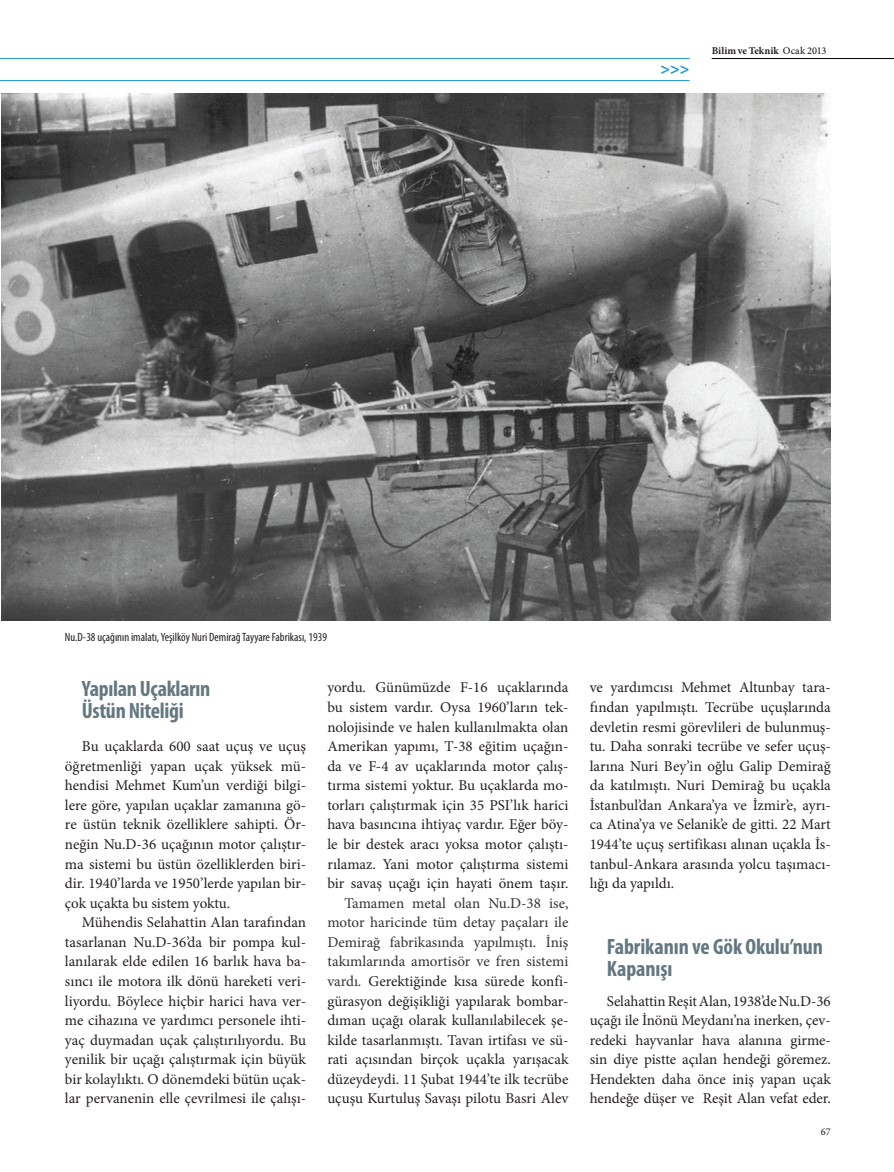
<style>
.page{position:relative;width:894px;height:1172px;background:#fff}
.page>*{position:absolute;margin:0;border:0;box-sizing:border-box;transform-origin:0 0}
.t1{font:700 condensed 22.2px/22.2px "Myriad Pro";letter-spacing:-.015em;color:#647882}
.t2{font:700 16.2px "Myriad Pro";color:#1d99d6}
.t3{font:15px/19.5px "Minion Pro";color:#231f20;text-align:justify}
.t4{font:condensed 12px "Myriad Pro";color:#231f20}
.t5{font:700 10.35px "Minion Pro";letter-spacing:.005em;color:#231f20}
.t6{font:10.35px "Minion Pro";color:#231f20}
.s1{font-weight:500}
.s2{color:#333}
</style>
<div class="page">
<hr style="left:0;top:80px;width:689px;height:1px;background:#1d99d6">
<hr style="left:0;top:58px;width:689px;height:1px;background:#1d99d6">
<hr style="left:711px;top:58px;width:182px;height:1px;background:#000103">
<img style="left:1px;top:93px;width:829px;height:527px">
<p class="t2" style="left:660px;top:58px;width:30px">&gt;&gt;&gt;</p>
<p class="t5" style="left:711px;top:44px;width:116px">Bilim ve Teknik <span class="s1">Ocak 2013</span></p>
<p class="t4" style="left:65px;top:629px;width:263px">Nu.D-38 uçağının imalatı, Yeşilköy Nuri Demirağ Tayyare Fabrikası, 1939</p>
<h1 class="t1" style="left:82px;top:676px;width:130px">Yapılan Uçakların<br>Üstün Niteliği</h1>
<p class="t3" style="left:65px;top:736px;width:242px;text-indent:17px">Bu uçaklarda 600 saat uçuş ve uçuş öğretmenliği yapan uçak yüksek mü&shy;hendisi Mehmet Kum’un verdiği bilgi&shy;lere göre, yapılan uçaklar zamanına gö&shy;re üstün teknik özelliklere sahipti. Ör&shy;neğin Nu.D-36 uçağının motor çalıştır&shy;ma sistemi bu üstün özelliklerden biri&shy;dir. 1940’larda ve 1950’lerde yapılan bir&shy;çok uçakta bu sistem yoktu.</p>
<p class="t3" style="left:65px;top:912px;width:242px;text-indent:17px">Mühendis Selahattin Alan tarafından tasarlanan Nu.D-36’da bir pompa kul&shy;lanılarak elde edilen 16 barlık hava ba&shy;sıncı ile motora ilk dönü hareketi veri&shy;liyordu. Böylece hiçbir harici hava ver&shy;me cihazına ve yardımcı personele ihti&shy;yaç duymadan uçak çalıştırılıyordu. Bu yenilik bir uçağı çalıştırmak için büyük bir kolaylıktı. O dönemdeki bütün uçak&shy;lar pervanenin elle çevrilmesi ile çalışı-</p>
<p class="t3" style="left:327px;top:677px;width:242px">yordu. Günümüzde F-16 uçaklarında bu sistem vardır. Oysa 1960’ların tek&shy;nolojisinde ve halen kullanılmakta olan Amerikan yapımı, T-38 eğitim uçağın&shy;da ve F-4 av uçaklarında motor çalış&shy;tırma sistemi yoktur. Bu uçaklarda mo&shy;torları çalıştırmak için 35 PSI’lık harici hava basıncına ihtiyaç vardır. Eğer böy&shy;le bir destek aracı yoksa motor çalıştı&shy;rılamaz. Yani motor çalıştırma sistemi bir savaş uçağı için hayati önem taşır.</p>
<p class="t3" style="left:327px;top:893px;width:242px;text-indent:17px"><span class="s2">Tamamen metal olan Nu.D-38 ise, motor haricinde tüm detay paçaları ile Demirağ fabrikasında yapılmıştı. İniş takımlarında amortisör ve fren sistemi vardı.</span> Gerektiğinde kısa sürede konfi&shy;gürasyon değişikliği yapılarak bombar&shy;dıman uçağı olarak kullanılabilecek şe&shy;kilde tasarlanmıştı. Tavan irtifası ve sü&shy;rati açısından birçok uçakla yarışacak düzeydeydi. 11 Şubat 1944’te ilk tecrübe uçuşu Kurtuluş Savaşı pilotu Basri Alev</p>
<p class="t3" style="left:589px;top:677px;width:242px">ve yardımcısı Mehmet Altunbay tara&shy;fından yapılmıştı. Tecrübe uçuşlarında devletin resmi görevlileri de bulunmuş&shy;tu. Daha sonraki tecrübe ve sefer uçuş&shy;larına Nuri Bey’in oğlu Galip Demirağ da katılmıştı. Nuri Demirağ bu uçakla İstanbul’dan Ankara’ya ve İzmir’e, ayrı&shy;ca Atina’ya ve Selanik’e de gitti. 22 Mart 1944’te uçuş sertifikası alınan uçakla İs&shy;tanbul-Ankara arasında yolcu taşımacı&shy;lığı da yapıldı.</p>
<h1 class="t1" style="left:606px;top:934px;width:218px">Fabrikanın ve Gök Okulu’nun<br>Kapanışı</h1>
<p class="t3" style="left:589px;top:990px;width:242px;text-indent:17px">Selahattin Reşit Alan, 1938’de Nu.D-36 uçağı ile İnönü Meydanı’na inerken, çev&shy;redeki hayvanlar hava alanına girme&shy;sin diye pistte açılan hendeği göremez.<br>Hendekten daha önce iniş yapan uçak hendeğe düşer ve Reşit Alan vefat eder.</p>
<p class="t6" style="left:820px;top:1124px;width:11px">67</p>
</div>
